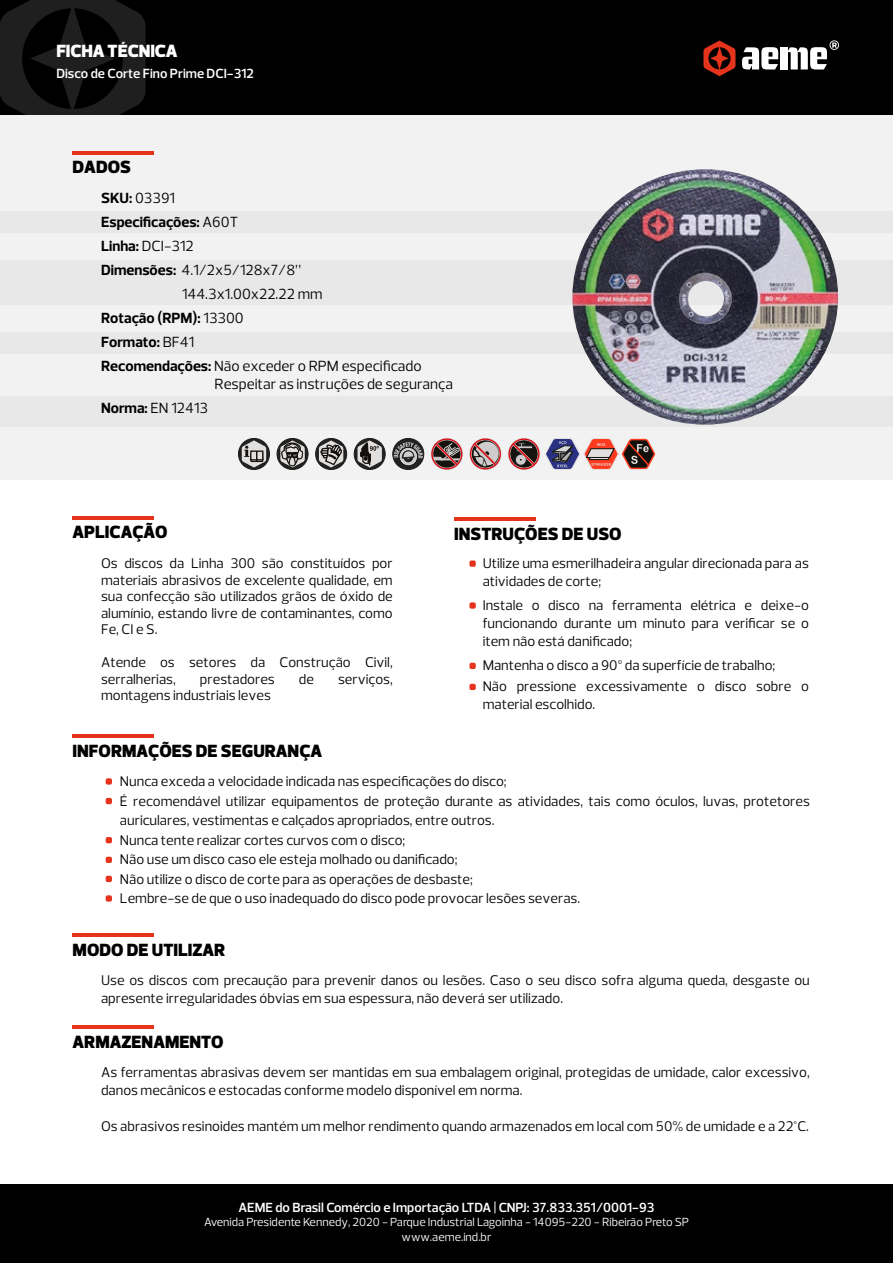
<style>
.page{position:relative;width:893px;height:1263px;background:#fff}
.page>*{position:absolute;margin:0;border:0;box-sizing:border-box;transform-origin:0 0}
.t1{font:900 18px "Prelo";color:#000}
.t2{font:900 18px "Prelo";letter-spacing:-.01em;color:#fff}
.t3{font:15px "Prelo";color:#000}
.t4{font:700 15px "Prelo";color:#000}
.t5{font:14.25px/19.5px "Prelo";color:#000}
.t6{font:600 13.5px "Prelo";color:#fff}
.t7{font:12px/14.4px "Prelo";color:#fff;text-align:center}
.s1{font-weight:700}
.s2{font-weight:400}
</style>
<div class="page">
<div style="left:0;top:115px;width:893px;height:365px;background:#f2f2f2"></div>
<div style="left:0;top:211px;width:893px;height:22px;background:#e8e8e8"></div>
<div style="left:0;top:260px;width:893px;height:45px;background:#e8e8e8"></div>
<div style="left:0;top:332px;width:893px;height:21px;background:#e8e8e8"></div>
<div style="left:0;top:396px;width:893px;height:31px;background:#e8e8e8"></div>
<div style="left:0;top:0;width:893px;height:115px;background:#000"></div>
<svg style="left:0;top:0;width:146px;height:115px"></svg>
<div style="left:0;top:1184px;width:893px;height:79px;background:#000"></div>
<div style="left:781px;top:47px;width:7px;height:22px;background:#fff"></div>
<svg style="left:788px;top:40px;width:51px;height:29px"></svg>
<svg style="left:742px;top:47px;width:36px;height:22px"></svg>
<svg style="left:703px;top:40px;width:32px;height:36px"></svg>
<hr style="left:73px;top:151px;width:81px;height:3px;background:#e6331c">
<hr style="left:73px;top:516px;width:81px;height:3px;background:#e6331c">
<hr style="left:454px;top:518px;width:82px;height:3px;background:#e6331c">
<hr style="left:73px;top:735px;width:81px;height:3px;background:#e6331c">
<hr style="left:73px;top:933px;width:81px;height:3px;background:#e6331c">
<hr style="left:73px;top:1026px;width:81px;height:3px;background:#e6331c">
<div style="left:469px;top:560px;width:7px;height:7px;background:#e6331c;border-radius:2px"></div>
<div style="left:469px;top:602px;width:7px;height:7px;background:#e6331c;border-radius:2px"></div>
<div style="left:469px;top:663px;width:7px;height:6px;background:#e6331c;border-radius:2px"></div>
<div style="left:469px;top:684px;width:7px;height:6px;background:#e6331c;border-radius:2px"></div>
<div style="left:106px;top:778px;width:6px;height:7px;background:#e6331c;border-radius:2px"></div>
<svg style="left:106px;top:798px;width:6px;height:6px"></svg>
<svg style="left:106px;top:837px;width:6px;height:6px"></svg>
<svg style="left:106px;top:857px;width:6px;height:6px"></svg>
<svg style="left:106px;top:876px;width:6px;height:6px"></svg>
<div style="left:106px;top:895px;width:6px;height:7px;background:#e6331c;border-radius:2px"></div>
<svg style="left:238px;top:438px;width:31px;height:31px"></svg>
<div style="left:238px;top:438px;width:32px;height:32px;border:1px solid #1d1d1b;border-radius:50%"></div>
<svg style="left:242px;top:440px;width:24px;height:28px"></svg>
<div style="left:277px;top:438px;width:31px;height:31px;background:#222;border-radius:50%"></div>
<div style="left:277px;top:438px;width:31px;height:32px;border:1px solid #1d1d1b;border-radius:50%"></div>
<svg style="left:280px;top:440px;width:25px;height:30px"></svg>
<svg style="left:316px;top:438px;width:31px;height:31px"></svg>
<div style="left:315px;top:438px;width:32px;height:32px;border:1px solid #1d1d1b;border-radius:50%"></div>
<svg style="left:318px;top:440px;width:25px;height:28px"></svg>
<div style="left:354px;top:438px;width:31px;height:31px;background:#222;border-radius:50%"></div>
<div style="left:354px;top:438px;width:32px;height:32px;border:1px solid #1d1d1b;border-radius:50%"></div>
<svg style="left:357px;top:440px;width:25px;height:28px"></svg>
<svg style="left:469px;top:438px;width:33px;height:32px"></svg>
<svg style="left:431px;top:438px;width:32px;height:32px"></svg>
<div style="left:393px;top:438px;width:31px;height:31px;background:#222;border-radius:50%"></div>
<div style="left:392px;top:438px;width:32px;height:32px;border:1px solid #1d1d1b;border-radius:50%"></div>
<svg style="left:399px;top:447px;width:19px;height:19px"></svg>
<svg style="left:400px;top:448px;width:17px;height:17px"></svg>
<svg style="left:394px;top:442px;width:29px;height:20px"></svg>
<svg style="left:508px;top:438px;width:148px;height:32px"></svg>
<img style="left:572px;top:169px;width:266px;height:256px">
<p class="t2" style="left:56px;top:39px;width:123px">FICHA TÉCNICA</p>
<p class="t6" style="left:56px;top:65px;width:199px">Disco de Corte Fino Prime DCI-312</p>
<p class="t1" style="left:73px;top:156px;width:60px">DADOS</p>
<p class="t3" style="left:101px;top:189px;width:76px"><span class="s1">SKU:</span> 03391</p>
<p class="t4" style="left:101px;top:213px;width:139px">Especificações: <span class="s2">A60T</span></p>
<p class="t3" style="left:101px;top:237px;width:94px"><span class="s1">Linha:</span> DCI-312</p>
<p class="t3" style="left:101px;top:261px;width:202px"><span class="s1">Dimensões:</span> 4.1/2x5/128x7/8”</p>
<p class="t3" style="left:182px;top:285px;width:142px">144.3x1.00x22.22 mm</p>
<p class="t4" style="left:101px;top:309px;width:144px">Rotação (RPM): <span class="s2">13300</span></p>
<p class="t4" style="left:101px;top:333px;width:95px">Formato: <span class="s2">BF41</span></p>
<p class="t3" style="left:101px;top:357px;width:322px"><span class="s1">Recomendações:</span> Não exceder o RPM especificado</p>
<p class="t3" style="left:214px;top:375px;width:240px">Respeitar as instruções de segurança</p>
<p class="t3" style="left:101px;top:399px;width:108px"><span class="s1">Norma:</span> EN 12413</p>
<p class="t1" style="left:73px;top:521px;width:97px">APLICAÇÃO</p>
<p class="t1" style="left:454px;top:523px;width:169px">INSTRUÇÕES DE USO</p>
<p class="t5" style="left:101px;top:555px;width:293px;line-height:16.5px;text-align:justify">Os discos da Linha 300 são constituídos por materiais abrasivos de excelente qualidade, em sua confecção são utilizados grãos de óxido de alumínio, estando livre de contaminantes, como Fe, CI e S.</p>
<p class="t5" style="left:101px;top:654px;width:293px;line-height:16.5px">Atende os setores da Construção Civil, serralherias,</p>
<p class="t5" style="left:200px;top:669px;width:76px">prestadores</p>
<p class="t5" style="left:299px;top:669px;width:17px">de</p>
<p class="t5" style="left:338px;top:669px;width:56px">serviços,</p>
<p class="t5" style="left:101px;top:685px;width:171px">montagens industriais leves</p>
<p class="t1" style="left:73px;top:740px;width:251px">INFORMAÇÕES DE SEGURANÇA</p>
<p class="t5" style="left:483px;top:554px;width:328px;line-height:18px">Utilize uma esmerilhadeira angular direcionada para as atividades de corte;</p>
<p class="t5" style="left:483px;top:596px;width:328px;line-height:18px;text-align:justify">Instale o disco na ferramenta elétrica e deixe-o funcionando durante um minuto para verificar se o item não está danificado;</p>
<p class="t5" style="left:483px;top:655px;width:328px;line-height:21px">Mantenha o disco a 90º da superfície de trabalho;<br>Não pressione excessivamente o disco sobre o</p>
<p class="t5" style="left:483px;top:694px;width:114px">material escolhido.</p>
<p class="t5" style="left:120px;top:772px;width:691px">Nunca exceda a velocidade indicada nas especificações do disco;<br>É recomendável utilizar equipamentos de proteção durante as atividades, tais como óculos, luvas, protetores auriculares, vestimentas e calçados apropriados, entre outros.<br>Nunca tente realizar cortes curvos com o disco;<br>Não use um disco caso ele esteja molhado ou danificado;<br>Não utilize o disco de corte para as operações de desbaste;<br>Lembre-se de que o uso inadequado do disco pode provocar lesões severas.</p>
<p class="t1" style="left:73px;top:938px;width:154px">MODO DE UTILIZAR</p>
<p class="t5" style="left:101px;top:971px;width:710px;line-height:18px">Use os discos com precaução para prevenir danos ou lesões. Caso o seu disco sofra alguma queda, desgaste ou apresente irregularidades óbvias em sua espessura, não deverá ser utilizado.</p>
<p class="t1" style="left:73px;top:1031px;width:153px">ARMAZENAMENTO</p>
<p class="t5" style="left:101px;top:1064px;width:710px;line-height:18px">As ferramentas abrasivas devem ser mantidas em sua embalagem original, protegidas de umidade, calor excessivo, danos mecânicos e estocadas conforme modelo disponível em norma.</p>
<p class="t5" style="left:101px;top:1117px;width:709px">Os abrasivos resinoides mantém um melhor rendimento quando armazenados em local com 50% de umidade e a 22°C.</p>
<p class="t6" style="left:239px;top:1199px;width:417px">AEME do Brasil Comércio e Importação LTDA | CNPJ: 37.833.351/0001-93</p>
<p class="t7" style="left:204px;top:1215px;width:486px">Avenida Presidente Kennedy, 2020 - Parque Industrial Lagoinha - 14095-220 - Ribeirão Preto SP www.aeme.ind.br</p>
</div>
